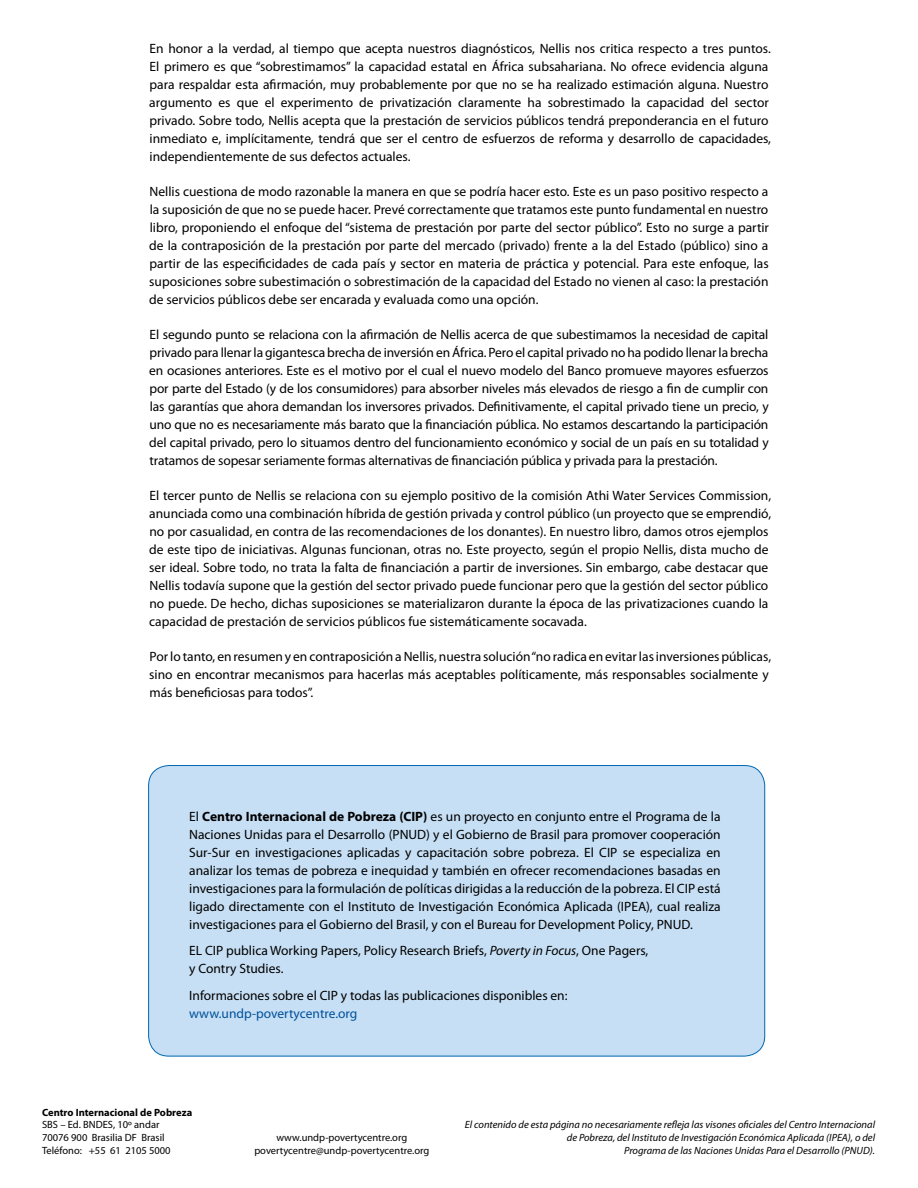
<style>
.page{position:relative;width:918px;height:1188px;background:#fff}
.page>*{position:absolute;margin:0;border:0;box-sizing:border-box;transform-origin:0 0}
.t1{font:13.5px/18px "Myriad Pro";color:#000}
.t2{font:13.5px "Myriad Pro";color:#00529c}
.t3{font:italic 10.5px/13px "Myriad Pro";color:#000;text-align:right}
.t4{font:10.5px/12.6px "Myriad Pro";color:#000}
.t5{font:700 10.5px "Myriad Pro";color:#000}
.s1{font-weight:700}
.s2{font-style:italic}
</style>
<div class="page">
<div style="left:149px;top:766px;width:616px;height:290px;background:#c7dff4;border-radius:20px"></div>
<p class="t1" style="left:149px;top:39px;width:623px">En honor a la verdad, al tiempo que acepta nuestros diagnósticos, Nellis nos critica respecto a tres puntos.<br>El primero es que “sobrestimamos” la capacidad estatal en África subsahariana. No ofrece evidencia alguna para respaldar esta afirmación, muy probablemente por que no se ha realizado estimación alguna. Nuestro argumento es que el experimento de privatización claramente ha sobrestimado la capacidad del sector privado. Sobre todo, Nellis acepta que la prestación de servicios públicos tendrá preponderancia en el futuro inmediato e, implícitamente, tendrá que ser el centro de esfuerzos de reforma y desarrollo de capacidades, independientemente de sus defectos actuales.</p>
<p class="t1" style="left:149px;top:182px;width:621px;text-align:justify">Nellis cuestiona de modo razonable la manera en que se podría hacer esto. Este es un paso positivo respecto a la suposición de que no se puede hacer. Prevé correctamente que tratamos este punto fundamental en nuestro libro, proponiendo el enfoque del “sistema de prestación por parte del sector público”. Esto no surge a partir de la contraposición de la prestación por parte del mercado (privado) frente a la del Estado (público) sino a partir de las especificidades de cada país y sector en materia de práctica y potencial. Para este enfoque, las suposiciones sobre subestimación o sobrestimación de la capacidad del Estado no vienen al caso: la prestación de servicios públicos debe ser encarada y evaluada como una opción.</p>
<p class="t1" style="left:149px;top:325px;width:621px;text-align:justify">El segundo punto se relaciona con la afirmación de Nellis acerca de que subestimamos la necesidad de capital privado para llenar la gigantesca brecha de inversión en África. Pero el capital privado no ha podido llenar la brecha en ocasiones anteriores. Este es el motivo por el cual el nuevo modelo del Banco promueve mayores esfuerzos por parte del Estado (y de los consumidores) para absorber niveles más elevados de riesgo a fin de cumplir con las garantías que ahora demandan los inversores privados. Definitivamente, el capital privado tiene un precio, y uno que no es necesariamente más barato que la financiación pública. No estamos descartando la participación del capital privado, pero lo situamos dentro del funcionamiento económico y social de un país en su totalidad y tratamos de sopesar seriamente formas alternativas de financiación pública y privada para la prestación.</p>
<p class="t1" style="left:149px;top:486px;width:623px">El tercer punto de Nellis se relaciona con su ejemplo positivo de la comisión Athi Water Services Commission, anunciada como una combinación híbrida de gestión privada y control público (un proyecto que se emprendió, no por casualidad, en contra de las recomendaciones de los donantes). En nuestro libro, damos otros ejemplos de este tipo de iniciativas. Algunas funcionan, otras no. Este proyecto, según el propio Nellis, dista mucho de ser ideal. Sobre todo, no trata la falta de financiación a partir de inversiones. Sin embargo, cabe destacar que Nellis todavía supone que la gestión del sector privado puede funcionar pero que la gestión del sector público no puede. De hecho, dichas suposiciones se materializaron durante la época de las privatizaciones cuando la capacidad de prestación de servicios públicos fue sistemáticamente socavada.</p>
<p class="t1" style="left:149px;top:647px;width:623px">Por lo tanto, en resumen y en contraposición a Nellis, nuestra solución “no radica en evitar las inversiones públicas, sino en encontrar mecanismos para hacerlas más aceptables políticamente, más responsables socialmente y más beneficiosas para todos”.</p>
<p class="t1" style="left:189px;top:807px;width:533px;text-align:justify">El <span class="s1">Centro Internacional de Pobreza (CIP)</span> es un proyecto en conjunto entre el Programa de la Naciones Unidas para el Desarrollo (PNUD) y el Gobierno de Brasil para promover cooperación Sur-Sur en investigaciones aplicadas y capacitación sobre pobreza. El CIP se especializa en analizar los temas de pobreza e inequidad y también en ofrecer recomendaciones basadas en investigaciones para la formulación de políticas dirigidas a la reducción de la pobreza. El CIP está ligado directamente con el Instituto de Investigación Económica Aplicada (IPEA), cual realiza investigaciones para el Gobierno del Brasil, y con el Bureau for Development Policy, PNUD.</p>
<p class="t1" style="left:189px;top:942px;width:461px">EL CIP publica Working Papers, Policy Research Briefs, <span class="s2">Poverty in Focus</span>, One Pagers, y Contry Studies.</p>
<p class="t1" style="left:189px;top:986px;width:380px">Informaciones sobre el CIP y todas las publicaciones disponibles en:</p>
<p class="t2" style="left:189px;top:1006px;width:170px">www.undp-povertycentre.org</p>
<p class="t5" style="left:42px;top:1106px;width:152px">Centro Internacional de Pobreza</p>
<p class="t4" style="left:42px;top:1119px;width:130px">SBS – Ed. BNDES, 10º andar<br>70076 900 Brasilia DF Brasil<br>Teléfono: +55 61 2105 5000</p>
<p class="t4" style="left:254px;top:1131px;width:177px;text-align:center">www.undp-povertycentre.org povertycentre@undp-povertycentre.org</p>
<p class="t3" style="left:465px;top:1118px;width:412px">El contenido de esta página no necesariamente refleja las visones oficiales del Centro Internacional de Pobreza, del Instituto de Investigación Económica Aplicada (IPEA), o del<br>Programa de las Naciones Unidas Para el Desarrollo (PNUD).</p>
</div>
